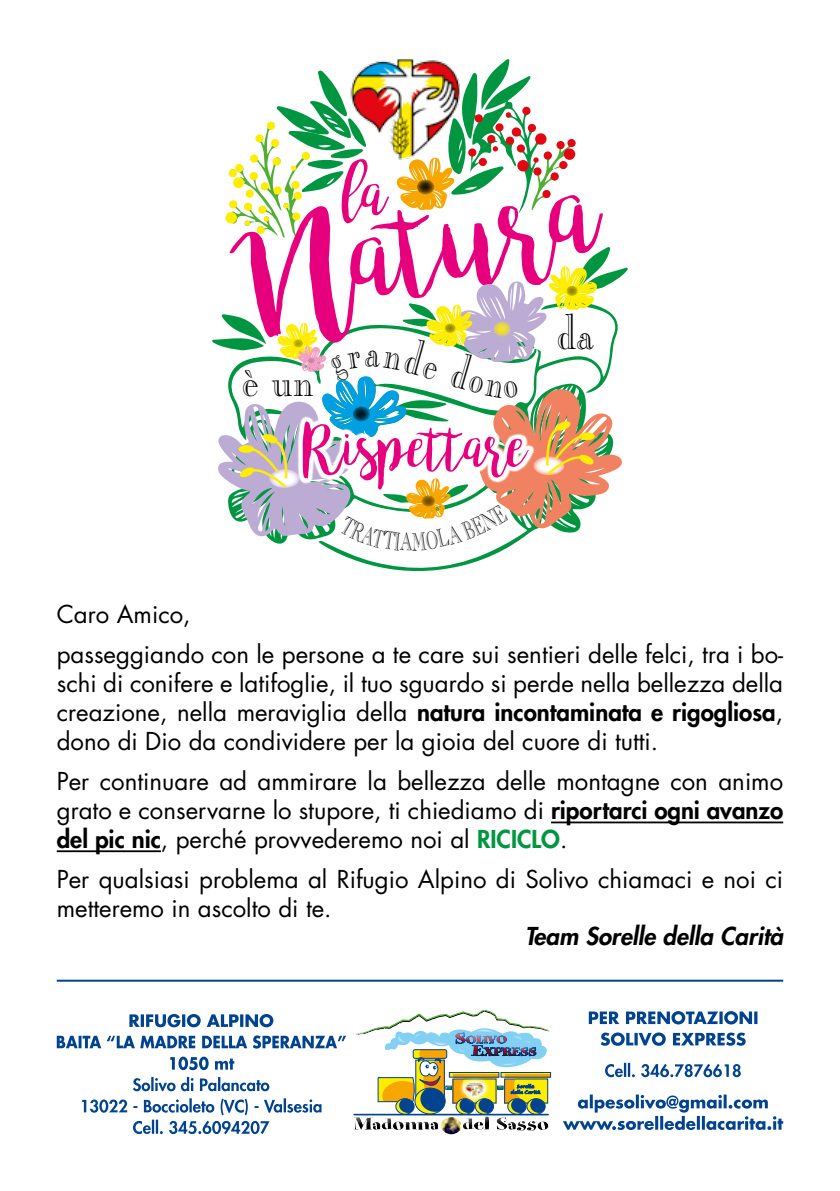
<style>
.page{position:relative;width:840px;height:1191px;background:#fff}
.page>*{position:absolute;margin:0;border:0;box-sizing:border-box;transform-origin:0 0}
.t1{font:129.8px "bromello";color:#e6007d;scale:1.08 1}
.t2{font:69px "bromello";color:#e6007d}
.t3{font:63.4px "bromello";color:#e6007d}
.t4{font:51.4px "Caslon Open Face";color:#000;scale:.82 1}
.t5{font:24px/28.8px "Futura";color:#000}
.t6{font:italic 800 24px "Futura";color:#000}
.s1{font-weight:800}
.s2{font-weight:800;color:#009641}
</style>
<div class="page">
<hr style="left:550px;top:821px;width:232px;height:2px;background:#000">
<hr style="left:57px;top:850px;width:104px;height:2px;background:#000">
<svg style="left:82px;top:1098px;width:239px;height:36px"></svg>
<svg style="left:133px;top:1077px;width:136px;height:14px"></svg>
<svg style="left:170px;top:1056px;width:64px;height:14px"></svg>
<svg style="left:57px;top:1035px;width:289px;height:13px"></svg>
<svg style="left:129px;top:1014px;width:144px;height:13px"></svg>
<img style="left:443px;top:1131px;width:16px;height:3px">
<svg style="left:353px;top:1010px;width:198px;height:120px"></svg>
<div style="left:455px;top:1028px;width:82px;height:28px;background:#000;opacity:.75"></div>
<svg style="left:563px;top:1094px;width:219px;height:36px"></svg>
<svg style="left:605px;top:1062px;width:135px;height:15px"></svg>
<svg style="left:600px;top:1032px;width:145px;height:13px"></svg>
<svg style="left:588px;top:1011px;width:169px;height:13px"></svg>
<svg style="left:333px;top:551px;width:168px;height:20px"></svg>
<img style="left:362px;top:58px;width:36px;height:96px">
<div style="left:225px;top:212px;width:12px;height:11px;background:#ffed00;border-radius:50%"></div>
<svg style="left:396px;top:59px;width:179px;height:155px"></svg>
<svg style="left:230px;top:70px;width:136px;height:168px"></svg>
<hr style="left:57px;top:979px;width:725px;height:2px;background:#01438f">
<svg style="left:212px;top:247px;width:415px;height:304px"></svg>
<h2 class="t2" style="left:344px;top:151px;width:46px">la</h2>
<h1 class="t1" style="left:236px;top:203px;width:329px;rotate:-12deg">Natura</h1>
<h3 class="t4" style="left:241px;top:348px;width:90px">è un</h3>
<h3 class="t4" style="left:556px;top:300px;width:47px">da</h3>
<h3 class="t3" style="left:302px;top:408px;width:226px">Rispettare</h3>
<p class="t5" style="left:57px;top:594px;width:727px;line-height:40.2px">Caro Amico,<br>passeggiando con le persone a te care sui sentieri delle felci, tra i bo-</p>
<p class="t5" style="left:57px;top:668px;width:727px;text-align:justify">schi di conifere e latifoglie, il tuo sguardo si perde nella bellezza della creazione, nella meraviglia della <span class="s1">natura incontaminata e rigogliosa</span>, dono di Dio da condividere per la gioia del cuore di tutti.</p>
<p class="t5" style="left:57px;top:766px;width:727px;text-align:justify">Per continuare ad ammirare la bellezza delle montagne con animo grato e conservarne lo stupore, ti chiediamo di <span class="s1">riportarci ogni avanzo del pic nic</span>, perché provvederemo noi al <span class="s2">RICICLO</span>.</p>
<p class="t5" style="left:57px;top:864px;width:727px">Per qualsiasi problema al Rifugio Alpino di Solivo chiamaci e noi ci metteremo in ascolto di te.</p>
<p class="t6" style="left:525px;top:920px;width:259px">Team Sorelle della Carità</p>
</div>
